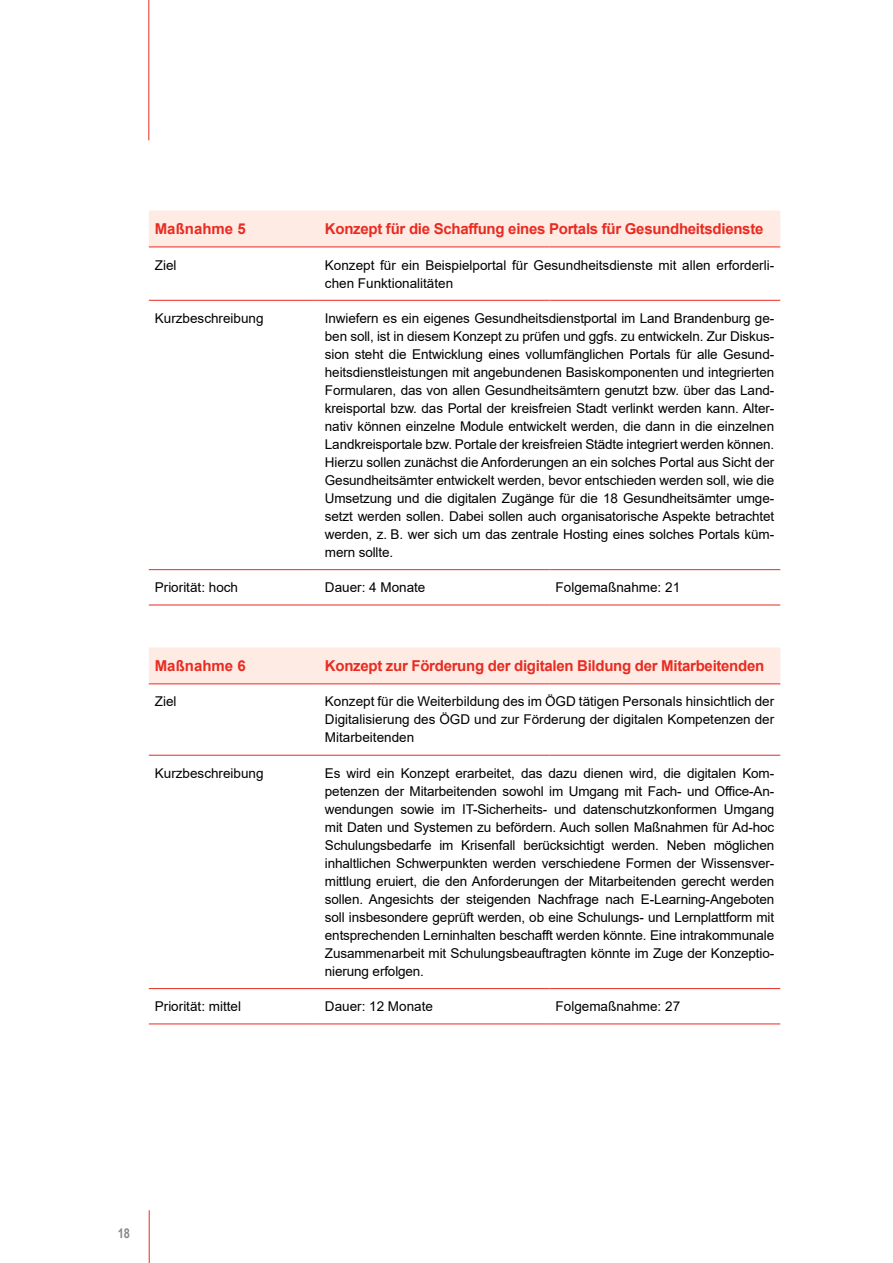
<style>
.page{position:relative;width:893px;height:1263px;background:#fff}
.page>*{position:absolute;margin:0;border:0;box-sizing:border-box;transform-origin:0 0}
.Fließtext{font:700 15px "Arial";letter-spacing:-.02em;color:#e92b22}
.Fließtext-2{font:700 15px "Arial";color:#e92b22}
.Fließtext-3{font:13.5px/18px "Arial";color:#000;text-align:justify}
.t1{font:700 13.5px "Arial Narrow";color:#878988}
</style>
<div class="page">
<hr style="left:148px;top:0;width:1px;height:140px;background:#e92b22">
<hr style="left:149px;top:1210px;width:1px;height:53px;background:#e92b22">
<div style="left:149px;top:210px;width:631px;height:37px;background:#feece4"></div>
<hr style="left:149px;top:300px;width:170px;height:1px;background:#e92b22">
<hr style="left:319px;top:300px;width:231px;height:1px;background:#e92b22">
<hr style="left:550px;top:300px;width:230px;height:1px;background:#e92b22">
<hr style="left:149px;top:569px;width:170px;height:1px;background:#e92b22">
<hr style="left:319px;top:569px;width:231px;height:1px;background:#e92b22">
<hr style="left:550px;top:569px;width:230px;height:1px;background:#e92b22">
<hr style="left:149px;top:605px;width:170px;height:1px;background:#e92b22">
<hr style="left:319px;top:605px;width:231px;height:1px;background:#e92b22">
<hr style="left:550px;top:605px;width:230px;height:1px;background:#e92b22">
<hr style="left:149px;top:247px;width:170px;height:1px;background:#e92b22">
<hr style="left:319px;top:247px;width:231px;height:1px;background:#e92b22">
<hr style="left:550px;top:247px;width:230px;height:1px;background:#e92b22">
<div style="left:149px;top:647px;width:631px;height:36px;background:#feece4"></div>
<hr style="left:149px;top:755px;width:170px;height:1px;background:#e92b22">
<hr style="left:319px;top:755px;width:231px;height:1px;background:#e92b22">
<hr style="left:550px;top:755px;width:230px;height:1px;background:#e92b22">
<hr style="left:149px;top:988px;width:170px;height:1px;background:#e92b22">
<hr style="left:319px;top:988px;width:231px;height:1px;background:#e92b22">
<hr style="left:550px;top:988px;width:230px;height:1px;background:#e92b22">
<hr style="left:149px;top:1023px;width:170px;height:1px;background:#e92b22">
<hr style="left:319px;top:1023px;width:231px;height:1px;background:#e92b22">
<hr style="left:550px;top:1023px;width:230px;height:1px;background:#e92b22">
<hr style="left:149px;top:683px;width:170px;height:1px;background:#e92b22">
<hr style="left:319px;top:683px;width:231px;height:1px;background:#e92b22">
<hr style="left:550px;top:683px;width:230px;height:1px;background:#e92b22">
<p class="Fließtext-2" style="left:155px;top:218px;width:92px">Maßnahme 5</p>
<p class="Fließtext" style="left:325px;top:218px;width:440px">Konzept für die Schaffung eines Portals für Gesundheitsdienste</p>
<p class="Fließtext-3" style="left:155px;top:256px;width:23px">Ziel</p>
<p class="Fließtext-3" style="left:325px;top:256px;width:451px">Konzept für ein Beispielportal für Gesundheitsdienste mit allen erforderli&shy;chen Funktionalitäten</p>
<p class="Fließtext-3" style="left:155px;top:309px;width:110px">Kurzbeschreibung</p>
<p class="Fließtext-3" style="left:325px;top:309px;width:451px">Inwiefern es ein eigenes Gesundheitsdienstportal im Land Brandenburg ge&shy;ben soll, ist in diesem Konzept zu prüfen und ggfs. zu entwickeln. Zur Diskus&shy;sion steht die Entwicklung eines vollumfänglichen Portals für alle Gesund&shy;heitsdienstleistungen mit angebundenen Basiskomponenten und integrierten Formularen, das von allen Gesundheitsämtern genutzt bzw. über das Land&shy;kreisportal bzw. das Portal der kreisfreien Stadt verlinkt werden kann. Alter&shy;nativ können einzelne Module entwickelt werden, die dann in die einzelnen Landkreisportale bzw. Portale der kreisfreien Städte integriert werden können.<br>Hierzu sollen zunächst die Anforderungen an ein solches Portal aus Sicht der Gesundheitsämter entwickelt werden, bevor entschieden werden soll, wie die Umsetzung und die digitalen Zugänge für die 18 Gesundheitsämter umge&shy;setzt werden sollen. Dabei sollen auch organisatorische Aspekte betrachtet werden, z. B. wer sich um das zentrale Hosting eines solches Portals küm&shy;mern sollte.</p>
<p class="Fließtext-3" style="left:155px;top:578px;width:85px">Priorität: hoch</p>
<p class="Fließtext-3" style="left:325px;top:578px;width:102px">Dauer: 4 Monate</p>
<p class="Fließtext-3" style="left:556px;top:578px;width:126px">Folgemaßnahme: 21</p>
<p class="Fließtext-2" style="left:155px;top:655px;width:92px">Maßnahme 6</p>
<p class="Fließtext" style="left:325px;top:655px;width:441px">Konzept zur Förderung der digitalen Bildung der Mitarbeitenden</p>
<p class="Fließtext-3" style="left:155px;top:693px;width:23px">Ziel</p>
<p class="Fließtext-3" style="left:325px;top:693px;width:451px">Konzept für die Weiterbildung des im ÖGD tätigen Personals hinsichtlich der Digitalisierung des ÖGD und zur Förderung der digitalen Kompetenzen der Mitarbeitenden</p>
<p class="Fließtext-3" style="left:155px;top:764px;width:110px">Kurzbeschreibung</p>
<p class="Fließtext-3" style="left:325px;top:764px;width:451px">Es wird ein Konzept erarbeitet, das dazu dienen wird, die digitalen Kom&shy;petenzen der Mitarbeitenden sowohl im Umgang mit Fach- und Office-An&shy;wendungen sowie im IT-Sicherheits- und datenschutzkonformen Umgang mit Daten und Systemen zu befördern. Auch sollen Maßnahmen für Ad-hoc Schulungsbedarfe im Krisenfall berücksichtigt werden. Neben möglichen inhaltlichen Schwerpunkten werden verschiedene Formen der Wissensver&shy;mittlung eruiert, die den Anforderungen der Mitarbeitenden gerecht werden sollen. Angesichts der steigenden Nachfrage nach E-Learning-Angeboten soll insbesondere geprüft werden, ob eine Schulungs- und Lernplattform mit entsprechenden Lerninhalten beschafft werden könnte. Eine intrakommunale Zusammenarbeit mit Schulungsbeauftragten könnte im Zuge der Konzeptio&shy;nierung erfolgen.</p>
<p class="Fließtext-3" style="left:155px;top:997px;width:88px">Priorität: mittel</p>
<p class="Fließtext-3" style="left:325px;top:997px;width:110px">Dauer: 12 Monate</p>
<p class="Fließtext-3" style="left:556px;top:997px;width:126px">Folgemaßnahme: 27</p>
<p class="t1" style="left:118px;top:1223px;width:14px">18</p>
</div>
